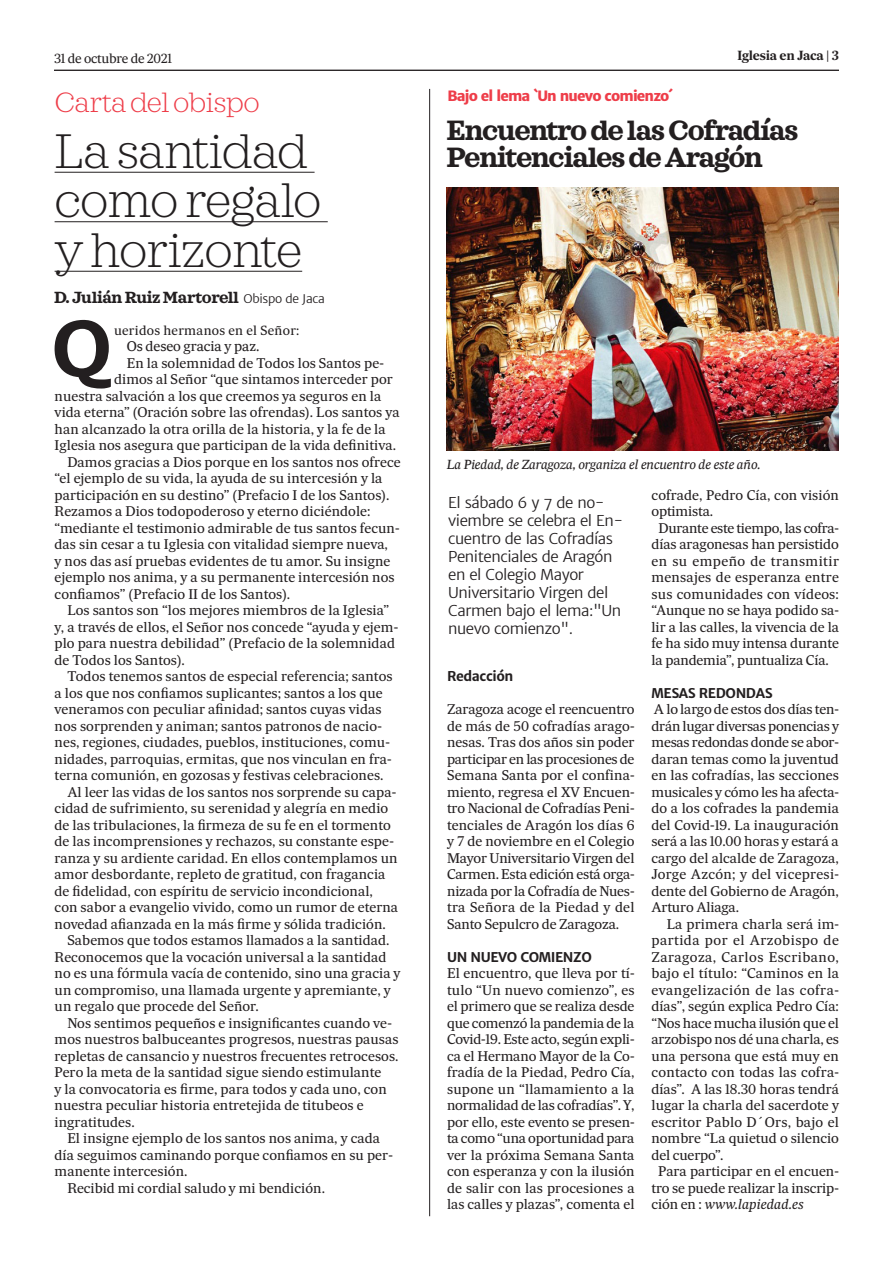
<style>
.page{position:relative;width:893px;height:1263px;background:#fff}
.page>*{position:absolute;margin:0;border:0;box-sizing:border-box;transform-origin:0 0}
.parrafo_con_letra_ca{font:700 75.45px "Merriweather Sans";color:#231f20;scale:1.05 1}
.t1{font:200 49.5px/49.5px "Sagona";letter-spacing:-.025em;color:#231f20}
.t2{font:700 28.5px/27px "Sagona";letter-spacing:-.04em;color:#231f20}
.t3{font:200 28.5px "Sagona";letter-spacing:-.025em;color:#ee3d49}
.t4{font:700 16.5px "Sagona";letter-spacing:-.025em;color:#231f20}
.t5{font:300 15px/18px "Merriweather Sans";letter-spacing:-.03em;color:#231f20}
.t6{font:800 14.25px "Merriweather Sans";letter-spacing:-.06em;color:#ee3d49}
.parrafo_comun{font:13.5px/16.5px "Sueca Tx";letter-spacing:.005em;color:#231f20}
.parrafo_comun-2{font:700 13.5px "Merriweather Sans";letter-spacing:-.03em;color:#231f20}
.Párrafo{font:13.5px "Sueca Tx";letter-spacing:-.005em;color:#231f20}
.t7{font:italic 12.75px "Sueca Tx";letter-spacing:-.02em;color:#231f20}
.parrafo_con_letra_ca-2{font:12.75px "Sueca Tx";letter-spacing:.02em;color:#231f20}
.t8{font:12.75px "Sueca Tx";letter-spacing:-.02em;color:#231f20}
.t9{font:700 12.75px "Sueca Tx";letter-spacing:-.02em;color:#231f20}
.s1{font-family:"Merriweather Sans";font-weight:300;font-size:12px}
.s2{font-style:italic}
</style>
<div class="page">
<hr style="left:429px;top:89px;width:1px;height:1127px;background:#231f20">
<hr style="left:55px;top:172px;width:260px;height:1px;background:#231f20">
<hr style="left:55px;top:221px;width:273px;height:1px;background:#231f20">
<hr style="left:55px;top:271px;width:247px;height:1px;background:#231f20">
<hr style="left:54px;top:70px;width:785px;height:1px;background:#231f20">
<img style="left:446px;top:187px;width:392px;height:263px">
<p class="t8" style="left:54px;top:50px;width:120px">31 de octubre de 2021</p>
<p class="t9" style="left:737px;top:47px;width:103px">Iglesia en Jaca | 3</p>
<p class="t3" style="left:55px;top:85px;width:207px">Carta del obispo</p>
<p class="t1" style="left:55px;top:127px;width:268px">La santidad como regalo y horizonte</p>
<p class="t4" style="left:54px;top:287px;width:272px">D. Julián Ruiz Martorell <span class="s1">Obispo de Jaca</span></p>
<p class="parrafo_con_letra_ca" style="left:51px;top:300px;width:60px">Q</p>
<p class="parrafo_con_letra_ca-2" style="left:114px;top:322px;width:187px">ueridos hermanos en el Señor:</p>
<p class="Párrafo" style="left:127px;top:338px;width:134px">Os deseo gracia y paz.</p>
<p class="parrafo_comun" style="left:127px;top:354px;width:259px">En la solemnidad de Todos los Santos pe-</p>
<p class="parrafo_comun" style="left:114px;top:371px;width:280px">dimos al Señor “que sintamos interceder por</p>
<p class="parrafo_comun" style="left:55px;top:387px;width:328px">nuestra salvación a los que creemos ya seguros en la</p>
<p class="parrafo_comun" style="left:55px;top:404px;width:347px">vida eterna” (Oración sobre las ofrendas). Los santos ya</p>
<p class="parrafo_comun" style="left:55px;top:420px;width:333px">han alcanzado la otra orilla de la historia, y la fe de la</p>
<p class="parrafo_comun" style="left:55px;top:437px;width:343px">Iglesia nos asegura que participan de la vida definitiva.</p>
<p class="parrafo_comun" style="left:55px;top:453px;width:348px;text-indent:13px">Damos gracias a Dios porque en los santos nos ofrece “el ejemplo de su vida, la ayuda de su intercesión y la participación en su destino” (Prefacio I de los Santos).<br>Rezamos a Dios todopoderoso y eterno diciéndole: “mediante el testimonio admirable de tus santos fecun&shy;das sin cesar a tu Iglesia con vitalidad siempre nueva,<br>y nos das así pruebas evidentes de tu amor. Su insigne ejemplo nos anima, y a su permanente intercesión nos confiamos” (Prefacio II de los Santos).</p>
<p class="parrafo_comun" style="left:55px;top:602px;width:345px;text-indent:13px">Los santos son “los mejores miembros de la Iglesia” y, a través de ellos, el Señor nos concede “ayuda y ejem&shy;plo para nuestra debilidad” (Prefacio de la solemnidad de Todos los Santos).</p>
<p class="parrafo_comun" style="left:55px;top:668px;width:340px;text-indent:13px">Todos tenemos santos de especial referencia; santos a los que nos confiamos suplicantes; santos a los que veneramos con peculiar afinidad; santos cuyas vidas nos sorprenden y animan; santos patronos de nacio&shy;nes, regiones, ciudades, pueblos, instituciones, comu&shy;nidades, parroquias, ermitas, que nos vinculan en fra&shy;terna comunión, en gozosas y festivas celebraciones.</p>
<p class="parrafo_comun" style="left:55px;top:783px;width:345px;text-indent:13px">Al leer las vidas de los santos nos sorprende su capa&shy;cidad de sufrimiento, su serenidad y alegría en medio de las tribulaciones, la firmeza de su fe en el tormento de las incomprensiones y rechazos, su constante espe&shy;ranza y su ardiente caridad. En ellos contemplamos un amor desbordante, repleto de gratitud, con fragancia de fidelidad, con espíritu de servicio incondicional, con sabor a evangelio vivido, como un rumor de eterna novedad afianzada en la más firme y sólida tradición.</p>
<p class="parrafo_comun" style="left:55px;top:932px;width:348px;text-indent:13px">Sabemos que todos estamos llamados a la santidad.<br>Reconocemos que la vocación universal a la santidad no es una fórmula vacía de contenido, sino una gracia y un compromiso, una llamada urgente y apremiante, y un regalo que procede del Señor.</p>
<p class="parrafo_comun" style="left:55px;top:1014px;width:345px;text-indent:13px">Nos sentimos pequeños e insignificantes cuando ve&shy;mos nuestros balbuceantes progresos, nuestras pausas repletas de cansancio y nuestros frecuentes retrocesos.<br>Pero la meta de la santidad sigue siendo estimulante<br>y la convocatoria es firme, para todos y cada uno, con nuestra peculiar historia entretejida de titubeos e ingratitudes.</p>
<p class="parrafo_comun" style="left:55px;top:1130px;width:340px;text-indent:13px">El insigne ejemplo de los santos nos anima, y cada día seguimos caminando porque confiamos en su per&shy;manente intercesión.</p>
<p class="parrafo_comun" style="left:67px;top:1179px;width:259px">Recibid mi cordial saludo y mi bendición.</p>
<p class="t6" style="left:448px;top:87px;width:227px">Bajo el lema `Un nuevo comienzo´</p>
<p class="t2" style="left:446px;top:117px;width:353px">Encuentro de las Cofradías<br>Penitenciales de Aragón</p>
<p class="t7" style="left:446px;top:457px;width:315px">La Piedad, de Zaragoza, organiza el encuentro de este año.</p>
<p class="t5" style="left:448px;top:493px;width:177px">El sábado 6 y 7 de no&shy;viembre se celebra el En&shy;cuentro de las Cofradías<br>Penitenciales de Aragón en el Colegio Mayor<br>Universitario Virgen del<br>Carmen bajo el lema:"Un nuevo comienzo".</p>
<p class="parrafo_comun-2" style="left:447px;top:667px;width:68px">Redacción</p>
<p class="parrafo_comun" style="left:447px;top:701px;width:189px;text-align:justify">Zaragoza acoge el reencuentro de más de 50 cofradías arago&shy;nesas. Tras dos años sin poder participar en las procesiones de Semana Santa por el confina&shy;miento, regresa el XV Encuen&shy;tro Nacional de Cofradías Peni&shy;tenciales de Aragón los días 6 y 7 de noviembre en el Colegio Mayor Universitario Virgen del Carmen. Esta edición está orga&shy;nizada por la Cofradía de Nues&shy;tra Señora de la Piedad y del Santo Sepulcro de Zaragoza.</p>
<p class="parrafo_comun-2" style="left:447px;top:948px;width:146px">UN NUEVO COMIENZO</p>
<p class="parrafo_comun" style="left:447px;top:965px;width:189px;text-align:justify">El encuentro, que lleva por tí&shy;tulo “Un nuevo comienzo”, es el primero que se realiza desde que comenzó la pandemia de la Covid-19. Este acto, según expli&shy;ca el Hermano Mayor de la Co&shy;fradía de la Piedad, Pedro Cía, supone un “llamamiento a la normalidad de las cofradías”. Y, por ello, este evento se presen&shy;ta como “una oportunidad para ver la próxima Semana Santa con esperanza y con la ilusión de salir con las procesiones a las calles y plazas”, comenta el</p>
<p class="parrafo_comun" style="left:651px;top:486px;width:189px">cofrade, Pedro Cía, con visión optimista.</p>
<p class="parrafo_comun" style="left:651px;top:519px;width:189px;text-align:justify;text-indent:7px">Durante este tiempo, las cofra&shy;días aragonesas han persistido en su empeño de transmitir mensajes de esperanza entre sus comunidades con vídeos: “Aunque no se haya podido sa&shy;lir a las calles, la vivencia de la fe ha sido muy intensa durante la pandemia”, puntualiza Cía.</p>
<p class="parrafo_comun-2" style="left:651px;top:684px;width:123px">MESAS REDONDAS</p>
<p class="parrafo_comun" style="left:651px;top:701px;width:189px;text-align:justify">A lo largo de estos dos días ten&shy;drán lugar diversas ponencias y mesas redondas donde se abor&shy;daran temas como la juventud en las cofradías, las secciones musicales y cómo les ha afecta&shy;do a los cofrades la pandemia del Covid-19. La inauguración será a las 10.00 horas y estará a cargo del alcalde de Zaragoza, Jorge Azcón; y del vicepresi&shy;dente del Gobierno de Aragón, Arturo Aliaga.</p>
<p class="parrafo_comun" style="left:651px;top:915px;width:189px;text-align:justify;text-indent:15px">La primera charla será im&shy;partida por el Arzobispo de Zaragoza, Carlos Escribano, bajo el título: “Caminos en la evangelización de las cofra&shy;días”, según explica Pedro Cía: “Nos hace mucha ilusión que el arzobispo nos dé una charla, es una persona que está muy en contacto con todas las cofra&shy;días”. A las 18.30 horas tendrá lugar la charla del sacerdote y escritor Pablo D´Ors, bajo el nombre “La quietud o silencio del cuerpo”.</p>
<p class="parrafo_comun" style="left:651px;top:1163px;width:189px;text-align:justify;text-indent:7px">Para participar en el encuen&shy;tro se puede realizar la inscrip&shy;ción en : <span class="s2">www.lapiedad.es</span></p>
</div>
